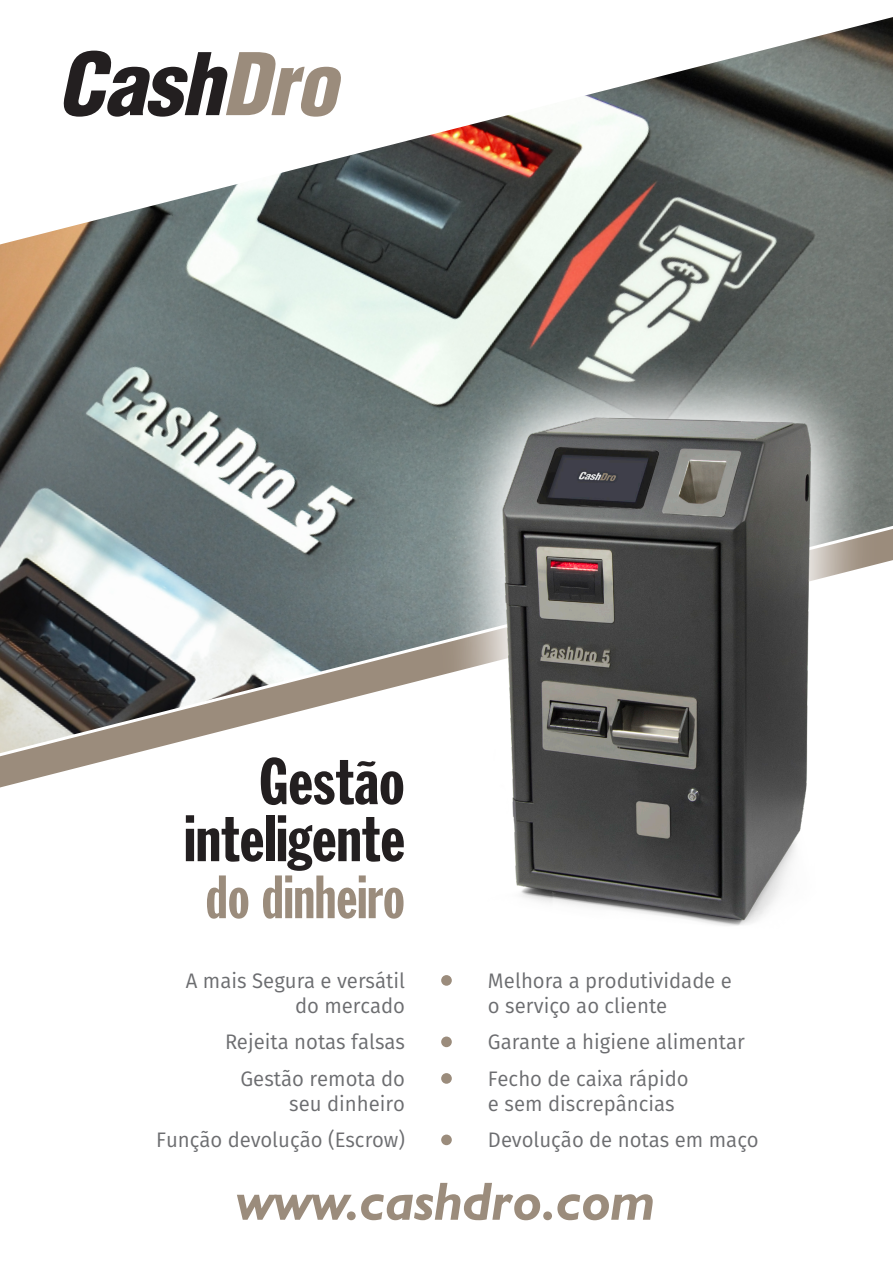
<style>
.page{position:relative;width:893px;height:1263px;background:#fff}
.page>*{position:absolute;margin:0;border:0;box-sizing:border-box;transform-origin:0 0}
.t1{font:italic 900 condensed 84px "Helvetica";letter-spacing:-.01em;color:#231f20}
.t2{font:64.5px/57px "Franklin Gothic Extra Cond";color:#231f20;text-align:right;scale:1.1 1}
.t3{font:60px "Franklin Gothic Extra Cond";color:#9b8c7c}
.t4{font:italic 700 54px "Humanist 521 BT";color:#9b8c7c}
.Ventajas{font:21px/25.5px "Fira Sans";color:#6c6d70}
.s1{color:#9b8c7c}
</style>
<div class="page">
<img style="left:0;top:17px;width:893px;height:503px">
<svg style="left:0;top:520px;width:893px;height:268px"></svg>
<div style="left:441px;top:1036px;width:11px;height:11px;background:#9b8c7c;border-radius:50%"></div>
<div style="left:441px;top:1073px;width:11px;height:11px;background:#9b8c7c;border-radius:50%"></div>
<div style="left:441px;top:1134px;width:11px;height:11px;background:#9b8c7c;border-radius:50%"></div>
<svg style="left:433px;top:348px;width:448px;height:638px"></svg>
<svg style="left:445px;top:360px;width:424px;height:618px"></svg>
<img style="left:474px;top:383px;width:408px;height:569px">
<p class="t1" style="left:57px;top:32px;width:281px">Cash<span class="s1">Dro</span></p>
<p class="t2" style="left:184px;top:755px;width:202px">Gestão inteligente</p>
<p class="t3" style="left:205px;top:865px;width:201px">do dinheiro</p>
<p class="Ventajas" style="left:186px;top:968px;width:221px;text-align:right">A mais Segura e versátil do mercado</p>
<p class="Ventajas" style="left:225px;top:1029px;width:181px">Rejeita notas falsas</p>
<p class="Ventajas" style="left:240px;top:1065px;width:166px;text-align:right">Gestão remota do seu dinheiro</p>
<p class="Ventajas" style="left:156px;top:1127px;width:250px">Função devolução (Escrow)</p>
<p class="Ventajas" style="left:488px;top:968px;width:246px">Melhora a produtividade e o serviço ao cliente</p>
<p class="Ventajas" style="left:488px;top:1029px;width:259px">Garante a higiene alimentar</p>
<p class="Ventajas" style="left:488px;top:1065px;width:202px">Fecho de caixa rápido e sem discrepâncias</p>
<p class="Ventajas" style="left:488px;top:1127px;width:272px">Devolução de notas em maço</p>
<p class="t4" style="left:237px;top:1168px;width:420px">www.cashdro.com</p>
</div>
